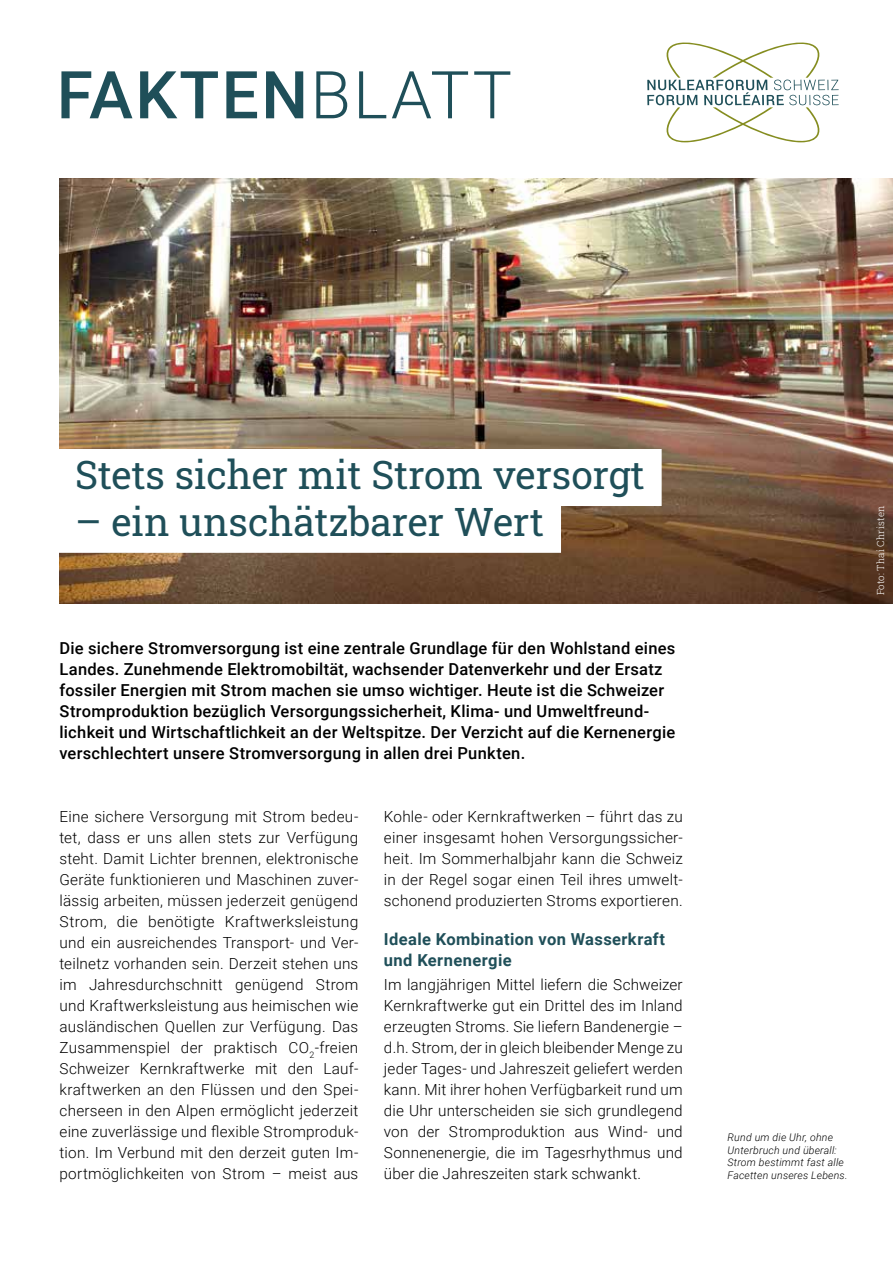
<style>
.page{position:relative;width:893px;height:1263px;background:#fff}
.page>*{position:absolute;margin:0;border:0;box-sizing:border-box;transform-origin:0 0}
.t1{font:500 66px "Roboto";letter-spacing:.035em;color:#1f4f59}
.t2{font:39px "Roboto Slab";color:#1f4f59}
.t3{font:500 16.5px/21px "Roboto";letter-spacing:.015em;color:#000}
.t4{font:700 16.5px/21px "Roboto";letter-spacing:.025em;color:#1f4f59}
.t5{font:300 15.3px/21px "Roboto";letter-spacing:.015em;color:#000;text-align:justify}
.t6{font:italic 300 10.5px/12.6px "Roboto";letter-spacing:.02em;color:#000}
.t7{font:300 9.75px "Roboto Slab";letter-spacing:.02em;color:#fff}
.s1{font-weight:300}
</style>
<div class="page">
<img style="left:60px;top:179px;width:833px;height:425px">
<svg style="left:647px;top:42px;width:192px;height:101px"></svg>
<div style="left:58px;top:449px;width:604px;height:57px;background:#fff"></div>
<div style="left:58px;top:496px;width:503px;height:57px;background:#fff"></div>
<h1 class="t1" style="left:57px;top:49px;width:457px">FAKTEN<span class="s1">BLATT</span></h1>
<h2 class="t2" style="left:75px;top:448px;width:571px">Stets sicher mit Strom versorgt</h2>
<h2 class="t2" style="left:75px;top:495px;width:470px">– ein unschätzbarer Wert</h2>
<p class="t3" style="left:60px;top:637px;width:617px">Die sichere Stromversorgung ist eine zentrale Grundlage für den Wohlstand eines Landes. Zunehmende Elektromobiltät, wachsender Datenverkehr und der Ersatz fossiler Energien mit Strom machen sie umso wichtiger. Heute ist die Schweizer Stromproduktion bezüglich Versorgungssicherheit, Klima- und Umweltfreund&shy;lichkeit und Wirtschaftlichkeit an der Weltspitze. Der Verzicht auf die Kernenergie verschlechtert unsere Stromversorgung in allen drei Punkten.</p>
<p class="t5" style="left:60px;top:805px;width:300px">Eine sichere Versorgung mit Strom bedeu&shy;tet, dass er uns allen stets zur Verfügung steht. Damit Lichter brennen, elektronische Geräte funktionieren und Maschinen zuver&shy;lässig arbeiten, müssen jederzeit genügend Strom, die benötigte Kraftwerksleistung und ein ausreichendes Transport- und Ver&shy;teilnetz vorhanden sein. Derzeit stehen uns im Jahresdurchschnitt genügend Strom und Kraftwerksleistung aus heimischen wie ausländischen Quellen zur Verfügung. Das Zusammenspiel der praktisch CO<sub>2</sub>-freien Schweizer Kernkraftwerke mit den Lauf&shy;kraftwerken an den Flüssen und den Spei&shy;cherseen in den Alpen ermöglicht jederzeit eine zuverlässige und flexible Stromproduk&shy;tion. Im Verbund mit den derzeit guten Im&shy;portmöglichkeiten von Strom – meist aus</p>
<p class="t5" style="left:384px;top:805px;width:300px">Kohle- oder Kernkraftwerken – führt das zu einer insgesamt hohen Versorgungssicher&shy;heit. Im Sommerhalbjahr kann die Schweiz in der Regel sogar einen Teil ihres umwelt&shy;schonend produzierten Stroms exportieren.</p>
<p class="t4" style="left:384px;top:928px;width:283px">Ideale Kombination von Wasserkraft und Kernenergie</p>
<p class="t5" style="left:384px;top:973px;width:300px">Im langjährigen Mittel liefern die Schweizer Kernkraftwerke gut ein Drittel des im Inland erzeugten Stroms. Sie liefern Bandenergie – d.h. Strom, der in gleich bleibender Menge zu jeder Tages- und Jahreszeit geliefert werden kann. Mit ihrer hohen Verfügbarkeit rund um die Uhr unterscheiden sie sich grundlegend von der Stromproduktion aus Wind- und Sonnenenergie, die im Tagesrhythmus und über die Jahreszeiten stark schwankt.</p>
<p class="t7" style="left:874px;top:595px;width:91px;rotate:-90deg">Foto: Thai Christen</p>
<p class="t6" style="left:727px;top:1131px;width:121px">Rund um die Uhr, ohne<br>Unterbruch und überall:<br>Strom bestimmt fast alle<br>Facetten unseres Lebens.</p>
</div>
